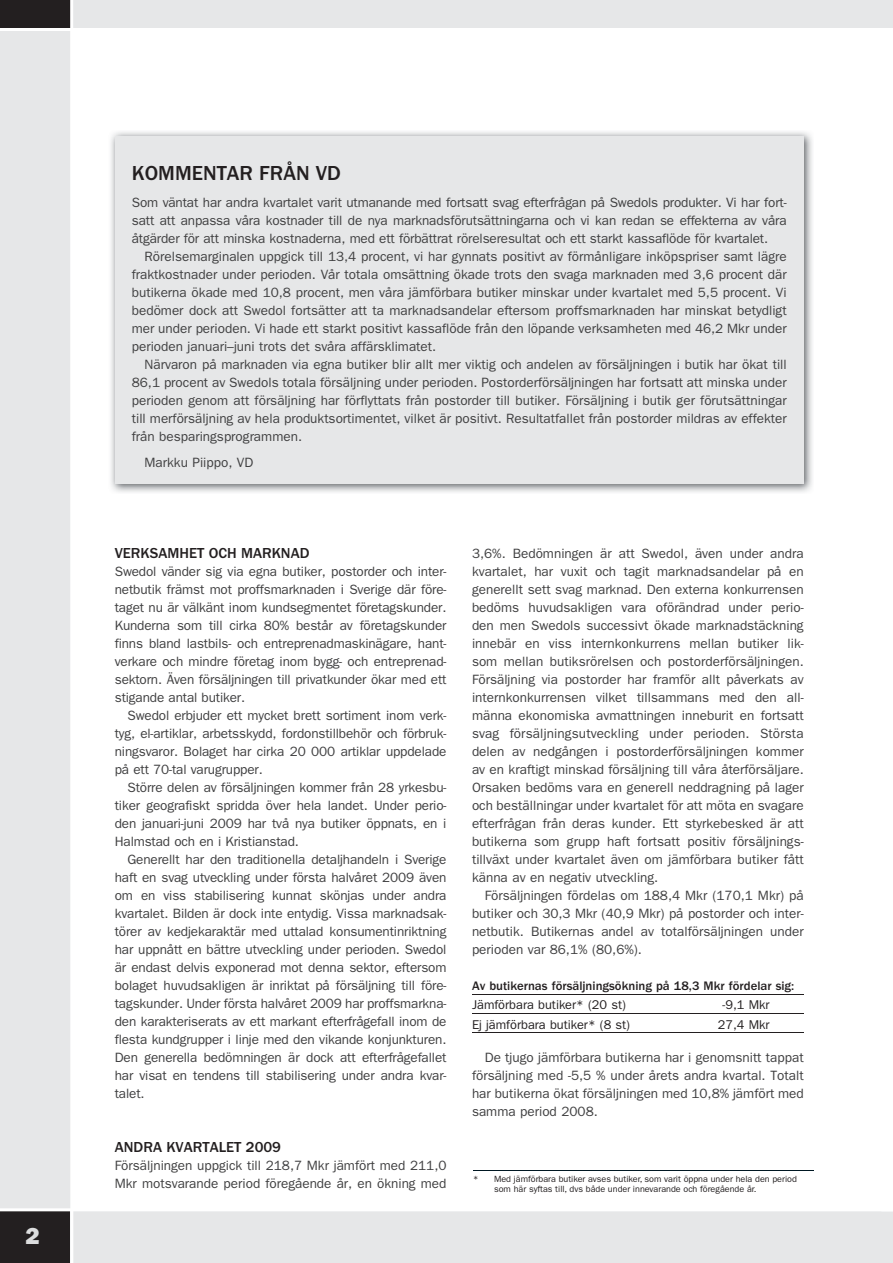
<style>
.page{position:relative;width:893px;height:1263px;background:#fff}
.page>*{position:absolute;margin:0;border:0;box-sizing:border-box;transform-origin:0 0}
.t1{font:800 23.25px "Franklin Gothic LT";color:#dcddde}
.t2{font:500 21px "Franklin Gothic LT";color:#231f20}
.t3{font:500 15px "Franklin Gothic LT";color:#231f20}
.t4{font:13.5px/18px "Franklin Gothic LT";color:#404041;text-align:justify}
.t5{font:12.75px "Franklin Gothic LT";color:#231f20}
.t6{font:500 12.75px "Franklin Gothic LT";color:#231f20}
.t7{font:9px/10.5px "Franklin Gothic LT";color:#231f20}
</style>
<div class="page">
<div style="left:70px;top:0;width:823px;height:30px;background:#e6e7e8"></div>
<div style="left:0;top:0;width:70px;height:30px;background:#231f20"></div>
<div style="left:0;top:30px;width:70px;height:1207px;background:#e6e7e8"></div>
<div style="left:0;top:1210px;width:70px;height:53px;background:#231f20"></div>
<div style="left:71px;top:1209px;width:822px;height:54px;background:#e6e7e8"></div>
<hr style="left:0;top:1208px;width:893px;height:3px;background:#fff">
<hr style="left:0;top:28px;width:893px;height:3px;background:#fff">
<hr style="left:70px;top:0;width:3px;height:1263px;background:#fff">
<hr style="left:472px;top:995px;width:332px;height:1px;background:#231f20">
<hr style="left:472px;top:1013px;width:332px;height:1px;background:#231f20">
<hr style="left:472px;top:1032px;width:332px;height:1px;background:#231f20">
<img style="left:111px;top:132px;width:701px;height:360px">
<div style="left:115px;top:136px;width:689px;height:348px;background:#e6e7e8"></div>
<hr style="left:473px;top:1170px;width:340px;height:1px;background:#001722">
<h1 class="t1" style="left:25px;top:1228px;width:16px">2</h1>
<h2 class="t2" style="left:132px;top:165px;width:211px">KOMMENTAR FRÅN VD</h2>
<p class="t4" style="left:132px;top:194px;width:656px">Som väntat har andra kvartalet varit utmanande med fortsatt svag efterfrågan på Swedols produkter. Vi har fort&shy;satt att anpassa våra kostnader till de nya marknadsförutsättningarna och vi kan redan se effekterna av våra åtgärder för att minska kostnaderna, med ett förbättrat rörelseresultat och ett starkt kassaflöde för kvartalet.</p>
<p class="t4" style="left:132px;top:248px;width:656px;text-indent:13px">Rörelsemarginalen uppgick till 13,4 procent, vi har gynnats positivt av förmånligare inköpspriser samt lägre fraktkostnader under perioden. Vår totala omsättning ökade trots den svaga marknaden med 3,6 procent där butikerna ökade med 10,8 procent, men våra jämförbara butiker minskar under kvartalet med 5,5 procent. Vi bedömer dock att Swedol fortsätter att ta marknadsandelar eftersom proffsmarknaden har minskat betydligt mer under perioden. Vi hade ett starkt positivt kassaflöde från den löpande verksamheten med 46,2 Mkr under perioden januari–juni trots det svåra affärsklimatet.</p>
<p class="t4" style="left:132px;top:356px;width:656px;text-indent:13px">Närvaron på marknaden via egna butiker blir allt mer viktig och andelen av försäljningen i butik har ökat till 86,1 procent av Swedols totala försäljning under perioden. Postorderförsäljningen har fortsatt att minska under perioden genom att försäljning har förflyttats från postorder till butiker. Försäljning i butik ger förutsättningar till merförsäljning av hela produktsortimentet, vilket är positivt. Resultatfallet från postorder mildras av effekter från besparingsprogrammen.</p>
<p class="t4" style="left:145px;top:455px;width:110px">Markku Piippo, VD</p>
<p class="t3" style="left:115px;top:547px;width:196px">VERKSAMHET OCH MARKNAD</p>
<p class="t4" style="left:115px;top:564px;width:333px">Swedol vänder sig via egna butiker, postorder och inter&shy;netbutik främst mot proffsmarknaden i Sverige där före&shy;taget nu är välkänt inom kundsegmentet företagskunder.<br>Kunderna som till cirka 80% består av företagskunder finns bland lastbils- och entreprenadmaskinägare, hant&shy;verkare och mindre företag inom bygg- och entreprenad&shy;sektorn. Även försäljningen till privatkunder ökar med ett stigande antal butiker.</p>
<p class="t4" style="left:115px;top:708px;width:333px;text-indent:13px">Swedol erbjuder ett mycket brett sortiment inom verk&shy;tyg, el-artiklar, arbetsskydd, fordonstillbehör och förbruk&shy;ningsvaror. Bolaget har cirka 20 000 artiklar uppdelade på ett 70-tal varugrupper.</p>
<p class="t4" style="left:115px;top:780px;width:333px;text-indent:13px">Större delen av försäljningen kommer från 28 yrkesbu&shy;tiker geografiskt spridda över hela landet. Under perio&shy;den januari-juni 2009 har två nya butiker öppnats, en i Halmstad och en i Kristianstad.</p>
<p class="t4" style="left:115px;top:852px;width:333px;text-indent:13px">Generellt har den traditionella detaljhandeln i Sverige haft en svag utveckling under första halvåret 2009 även om en viss stabilisering kunnat skönjas under andra kvartalet. Bilden är dock inte entydig. Vissa marknadsak&shy;törer av kedjekaraktär med uttalad konsumentinriktning har uppnått en bättre utveckling under perioden. Swedol är endast delvis exponerad mot denna sektor, eftersom bolaget huvudsakligen är inriktat på försäljning till före&shy;tagskunder. Under första halvåret 2009 har proffsmarkna&shy;den karakteriserats av ett markant efterfrågefall inom de flesta kundgrupper i linje med den vikande konjunkturen.<br>Den generella bedömningen är dock att efterfrågefallet har visat en tendens till stabilisering under andra kvar&shy;talet.</p>
<p class="t3" style="left:115px;top:1141px;width:168px">ANDRA KVARTALET 2009</p>
<p class="t4" style="left:115px;top:1158px;width:333px">Försäljningen uppgick till 218,7 Mkr jämfört med 211,0<br>Mkr motsvarande period föregående år, en ökning med</p>
<p class="t4" style="left:472px;top:546px;width:333px">3,6%. Bedömningen är att Swedol, även under andra kvartalet, har vuxit och tagit marknadsandelar på en generellt sett svag marknad. Den externa konkurrensen bedöms huvudsakligen vara oförändrad under perio&shy;den men Swedols successivt ökade marknadstäckning innebär en viss internkonkurrens mellan butiker lik&shy;som mellan butiksrörelsen och postorderförsäljningen.<br>Försäljning via postorder har framför allt påverkats av internkonkurrensen vilket tillsammans med den all&shy;männa ekonomiska avmattningen inneburit en fortsatt svag försäljningsutveckling under perioden. Största delen av nedgången i postorderförsäljningen kommer av en kraftigt minskad försäljning till våra återförsäljare.<br>Orsaken bedöms vara en generell neddragning på lager och beställningar under kvartalet för att möta en svagare efterfrågan från deras kunder. Ett styrkebesked är att butikerna som grupp haft fortsatt positiv försäljnings&shy;tillväxt under kvartalet även om jämförbara butiker fått känna av en negativ utveckling.</p>
<p class="t4" style="left:472px;top:888px;width:333px;text-indent:13px">Försäljningen fördelas om 188,4 Mkr (170,1 Mkr) på butiker och 30,3 Mkr (40,9 Mkr) på postorder och inter&shy;netbutik. Butikernas andel av totalförsäljningen under perioden var 86,1% (80,6%).</p>
<p class="t6" style="left:472px;top:981px;width:324px">Av butikernas försäljningsökning på 18,3 Mkr fördelar sig:</p>
<p class="t5" style="left:472px;top:1000px;width:155px">Jämförbara butiker* (20 st)</p>
<p class="t5" style="left:723px;top:1000px;width:49px">-9,1 Mkr</p>
<p class="t5" style="left:472px;top:1020px;width:160px">Ej jämförbara butiker* (8 st)</p>
<p class="t5" style="left:718px;top:1020px;width:53px">27,4 Mkr</p>
<p class="t4" style="left:472px;top:1050px;width:333px;text-indent:13px">De tjugo jämförbara butikerna har i genomsnitt tappat försäljning med -5,5 % under årets andra kvartal. Totalt har butikerna ökat försäljningen med 10,8% jämfört med samma period 2008.</p>
<p class="t7" style="left:494px;top:1174px;width:304px;text-indent:-21px">* Med jämförbara butiker avses butiker, som varit öppna under hela den period som här syftas till, dvs både under innevarande och föregående år.</p>
</div>
